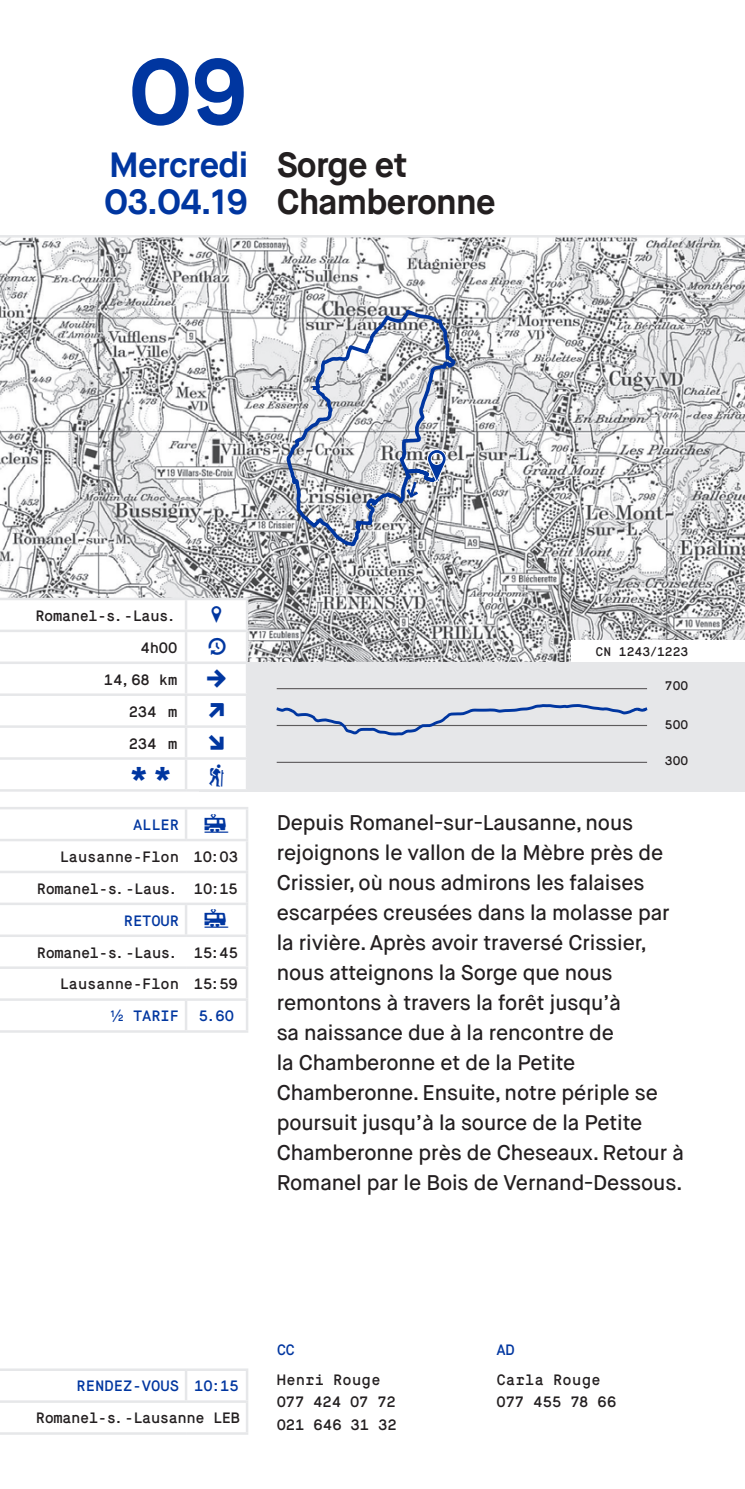
<style>
.page{position:relative;width:745px;height:1489px;background:#fff}
.page>*{position:absolute;margin:0;border:0;box-sizing:border-box;transform-origin:0 0}
.t1{font:700 92.5px "Maison Neue";color:#0036a0}
.t2{font:700 35px "Maison Neue";letter-spacing:-.02em;color:#231f20}
.t3{font:700 35px "Maison Neue";letter-spacing:-.02em;color:#0036a0}
.t4{font:30px "Tepu";color:#0036a0}
.t5{font:500 21.25px/30px "Maison Neue";letter-spacing:-.005em;color:#231f20}
.t6{font:15px "Maison Mono";letter-spacing:-.01em;color:#231f20}
.t7{font:15px "Maison Mono";letter-spacing:-.03em;color:#231f20}
.t8{font:15px "Maison Mono";letter-spacing:-.01em;color:#0036a0}
.t9{font:15px "Maison Mono";letter-spacing:.02em;color:#231f20}
.t10{font:12.5px "Maison Mono";color:#231f20}
.s1{font-family:"Maison Neue";font-weight:500}
</style>
<div class="page">
<img style="left:0;top:237px;width:744px;height:424px">
<div style="left:199px;top:661px;width:545px;height:130px;background:#e6e7e9"></div>
<hr style="left:276px;top:688px;width:370px;height:1px;background:#231f20">
<hr style="left:276px;top:761px;width:370px;height:1px;background:#231f20">
<svg style="left:276px;top:704px;width:370px;height:32px"></svg>
<svg style="left:284px;top:304px;width:174px;height:291px"></svg>
<svg style="left:286px;top:310px;width:169px;height:236px"></svg>
<hr style="left:0;top:597px;width:186px;height:3px;background:#e6e7e9">
<hr style="left:0;top:789px;width:186px;height:2px;background:#e6e7e9">
<hr style="left:186px;top:597px;width:62px;height:3px;background:#e6e7e9">
<hr style="left:246px;top:600px;width:2px;height:29px;background:#e6e7e9">
<hr style="left:246px;top:632px;width:2px;height:29px;background:#e6e7e9">
<hr style="left:186px;top:629px;width:62px;height:3px;background:#e6e7e9">
<hr style="left:186px;top:789px;width:62px;height:2px;background:#e6e7e9">
<hr style="left:0;top:1368px;width:186px;height:2px;background:#e6e7e9">
<hr style="left:185px;top:1370px;width:2px;height:30px;background:#e6e7e9">
<hr style="left:186px;top:1368px;width:62px;height:2px;background:#e6e7e9">
<hr style="left:246px;top:1370px;width:2px;height:30px;background:#e6e7e9">
<hr style="left:0;top:1400px;width:186px;height:2px;background:#e6e7e9">
<hr style="left:0;top:1431px;width:186px;height:3px;background:#e6e7e9">
<hr style="left:186px;top:1431px;width:62px;height:3px;background:#e6e7e9">
<hr style="left:186px;top:1400px;width:62px;height:2px;background:#e6e7e9">
<hr style="left:246px;top:1402px;width:2px;height:29px;background:#e6e7e9">
<hr style="left:0;top:806px;width:186px;height:3px;background:#e6e7e9">
<hr style="left:185px;top:809px;width:2px;height:29px;background:#e6e7e9">
<hr style="left:186px;top:806px;width:62px;height:3px;background:#e6e7e9">
<hr style="left:246px;top:809px;width:2px;height:29px;background:#e6e7e9">
<hr style="left:0;top:838px;width:186px;height:3px;background:#e6e7e9">
<hr style="left:186px;top:838px;width:62px;height:3px;background:#e6e7e9">
<hr style="left:246px;top:841px;width:2px;height:29px;background:#e6e7e9">
<hr style="left:0;top:870px;width:186px;height:3px;background:#e6e7e9">
<hr style="left:186px;top:870px;width:62px;height:3px;background:#e6e7e9">
<hr style="left:246px;top:873px;width:2px;height:29px;background:#e6e7e9">
<hr style="left:0;top:902px;width:186px;height:3px;background:#e6e7e9">
<hr style="left:185px;top:905px;width:2px;height:29px;background:#e6e7e9">
<hr style="left:186px;top:902px;width:62px;height:3px;background:#e6e7e9">
<hr style="left:246px;top:905px;width:2px;height:29px;background:#e6e7e9">
<hr style="left:0;top:934px;width:186px;height:3px;background:#e6e7e9">
<hr style="left:246px;top:937px;width:2px;height:29px;background:#e6e7e9">
<hr style="left:186px;top:934px;width:62px;height:3px;background:#e6e7e9">
<hr style="left:0;top:966px;width:186px;height:2px;background:#e6e7e9">
<hr style="left:186px;top:966px;width:62px;height:2px;background:#e6e7e9">
<hr style="left:246px;top:968px;width:2px;height:30px;background:#e6e7e9">
<hr style="left:0;top:998px;width:186px;height:2px;background:#e6e7e9">
<hr style="left:0;top:1030px;width:186px;height:2px;background:#e6e7e9">
<hr style="left:185px;top:1000px;width:2px;height:30px;background:#e6e7e9">
<hr style="left:186px;top:998px;width:62px;height:2px;background:#e6e7e9">
<hr style="left:246px;top:1000px;width:2px;height:30px;background:#e6e7e9">
<hr style="left:186px;top:1030px;width:62px;height:2px;background:#e6e7e9">
<hr style="left:0;top:235px;width:744px;height:2px;background:#e6e7e9">
<div style="left:570px;top:640px;width:174px;height:21px;background:#fff"></div>
<svg style="left:0;top:600px;width:246px;height:189px"></svg>
<p class="t1" style="left:128px;top:33px;width:121px">O9</p>
<p class="t3" style="left:109px;top:142px;width:140px">Mercredi</p>
<p class="t3" style="left:104px;top:180px;width:146px">O3.O4.19</p>
<p class="t2" style="left:276px;top:142px;width:132px">Sorge et</p>
<p class="t2" style="left:276px;top:180px;width:220px">Chamberonne</p>
<p class="t7" style="left:35px;top:607px;width:143px">Romanel-s.-Laus.</p>
<p class="t6" style="left:140px;top:638px;width:38px">4hOO</p>
<p class="t6" style="left:104px;top:670px;width:75px">14,68 km</p>
<p class="t6" style="left:129px;top:702px;width:50px">234 m</p>
<p class="t6" style="left:129px;top:734px;width:50px">234 m</p>
<p class="t4" style="left:124px;top:758px;width:55px">**</p>
<p class="t4" style="left:201px;top:599px;width:31px">Y</p>
<p class="t4" style="left:201px;top:631px;width:31px">Ц</p>
<p class="t4" style="left:201px;top:663px;width:31px">→</p>
<p class="t4" style="left:201px;top:760px;width:31px">Ă</p>
<p class="t8" style="left:133px;top:815px;width:47px">ALLER</p>
<p class="t4" style="left:201px;top:808px;width:31px">ě</p>
<p class="t6" style="left:60px;top:847px;width:121px">Lausanne-Flon</p>
<p class="t6" style="left:193px;top:847px;width:46px">1O:O3</p>
<p class="t7" style="left:37px;top:879px;width:144px">Romanel-s.-Laus.</p>
<p class="t6" style="left:194px;top:879px;width:45px">1O:15</p>
<p class="t8" style="left:124px;top:911px;width:57px">RETOUR</p>
<p class="t4" style="left:201px;top:903px;width:31px">ě</p>
<p class="t7" style="left:37px;top:943px;width:144px">Romanel-s.-Laus.</p>
<p class="t6" style="left:194px;top:943px;width:46px">15:45</p>
<p class="t6" style="left:60px;top:975px;width:121px">Lausanne-Flon</p>
<p class="t6" style="left:194px;top:975px;width:45px">15:59</p>
<p class="t8" style="left:111px;top:1007px;width:70px"><span class="s1">½</span> TARIF</p>
<p class="t8" style="left:199px;top:1007px;width:37px">5.6O</p>
<p class="t10" style="left:595px;top:644px;width:94px">CN 1243/1223</p>
<p class="t10" style="left:664px;top:678px;width:25px">7OO</p>
<p class="t10" style="left:664px;top:717px;width:25px">5OO</p>
<p class="t10" style="left:664px;top:753px;width:25px">3OO</p>
<p class="t5" style="left:276px;top:807px;width:408px">Depuis Romanel-sur-Lausanne, nous rejoignons le vallon de la Mèbre près de Crissier, où nous admirons les falaises escarpées creusées dans la molasse par la rivière. Après avoir traversé Crissier, nous atteignons la Sorge que nous remontons à travers la forêt jusqu’à<br>sa naissance due à la rencontre de<br>la Chamberonne et de la Petite Chamberonne. Ensuite, notre périple se poursuit jusqu’à la source de la Petite Chamberonne près de Cheseaux. Retour à Romanel par le Bois de Vernand-Dessous.</p>
<p class="t8" style="left:77px;top:1377px;width:104px">RENDEZ-VOUS</p>
<p class="t8" style="left:194px;top:1377px;width:46px">1O:15</p>
<p class="t7" style="left:36px;top:1409px;width:206px">Romanel-s.-Lausanne LEB</p>
<p class="t8" style="left:276px;top:1340px;width:20px">CC</p>
<p class="t8" style="left:496px;top:1340px;width:20px">AD</p>
<p class="t9" style="left:276px;top:1370px;width:105px">Henri Rouge</p>
<p class="t6" style="left:276px;top:1393px;width:121px">O77 424 O7 72</p>
<p class="t6" style="left:276px;top:1415px;width:121px">O21 646 31 32</p>
<p class="t9" style="left:496px;top:1370px;width:106px">Carla Rouge</p>
<p class="t6" style="left:496px;top:1393px;width:121px">O77 455 78 66</p>
</div>
